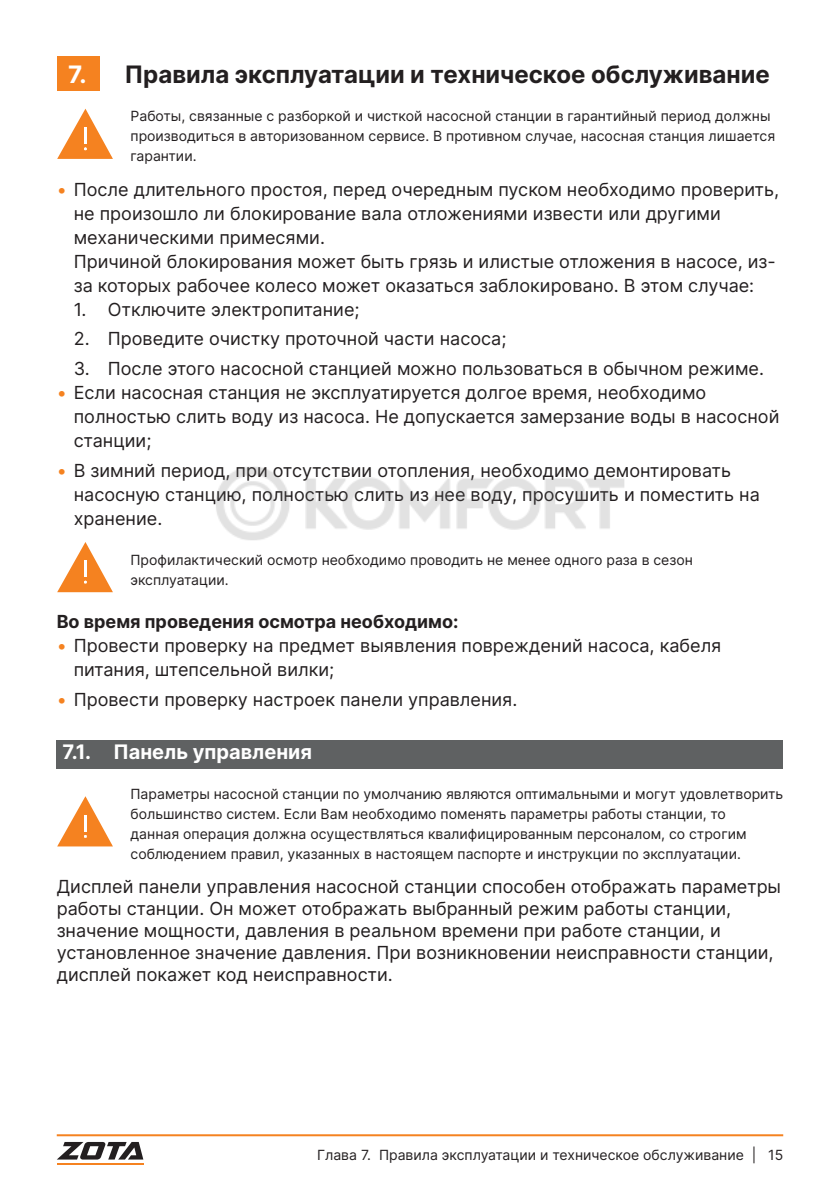
<style>
.page{position:relative;width:840px;height:1191px;background:#fff}
.page>*{position:absolute;margin:0;border:0;box-sizing:border-box;transform-origin:0 0}
.t1{font:700 24px "Inter";color:#231f20}
.t2{font:700 20px "Inter";color:#fff}
.t3{font:18px/24px "Inter";color:#231f20}
.t4{font:700 18px "Inter";color:#231f20}
.t5{font:14px/20px "Inter";color:#231f20}
.s1{color:#fff}
.s2{color:#f58220}
</style>
<div class="page">
<hr style="left:57px;top:1134px;width:725px;height:2px;background:#f58220">
<svg style="left:57px;top:1142px;width:86px;height:17px"></svg>
<hr style="left:57px;top:1163px;width:86px;height:1px;background:#f58220">
<div style="left:57px;top:57px;width:42px;height:34px;background:#f58220"></div>
<svg style="left:57px;top:109px;width:56px;height:50px"></svg>
<svg style="left:57px;top:542px;width:56px;height:50px"></svg>
<svg style="left:57px;top:796px;width:56px;height:50px"></svg>
<div style="left:57px;top:740px;width:725px;height:28px;background:#5f6162"></div>
<img style="left:216px;top:467px;width:409px;height:73px">
<h1 class="t1" style="left:68px;top:57px;width:702px"><span class="s1">7.</span> Правила эксплуатации и техническое обслуживание</h1>
<p class="t5" style="left:130px;top:106px;width:645px">Работы, связанные с разборкой и чисткой насосной станции в гарантийный период должны производиться в авторизованном сервисе. В противном случае, насосная станция лишается гарантии.</p>
<p class="t3" style="left:74px;top:177px;width:706px;text-indent:-17px"><span class="s2">•</span> После длительного простоя, перед очередным пуском необходимо проверить, не произошло ли блокирование вала отложениями извести или другими механическими примесями.<br>Причиной блокирования может быть грязь и илистые отложения в насосе, из&shy;за которых рабочее колесо может оказаться заблокировано. В этом случае:</p>
<p class="t3" style="left:74px;top:297px;width:287px">1. Отключите электропитание;</p>
<p class="t3" style="left:74px;top:326px;width:434px">2. Проведите очистку проточной части насоса;</p>
<p class="t3" style="left:74px;top:356px;width:691px">3. После этого насосной станцией можно пользоваться в обычном режиме.</p>
<p class="t3" style="left:74px;top:380px;width:706px;text-indent:-17px"><span class="s2">•</span> Если насосная станция не эксплуатируется долгое время, необходимо полностью слить воду из насоса. Не допускается замерзание воды в насосной станции;</p>
<p class="t3" style="left:74px;top:458px;width:687px;text-indent:-17px"><span class="s2">•</span> В зимний период, при отсутствии отопления, необходимо демонтировать насосную станцию, полностью слить из нее воду, просушить и поместить на хранение.</p>
<p class="t5" style="left:130px;top:549px;width:563px">Профилактический осмотр необходимо проводить не менее одного раза в сезон эксплуатации.</p>
<p class="t4" style="left:57px;top:608px;width:403px">Во время проведения осмотра необходимо:</p>
<p class="t3" style="left:74px;top:633px;width:648px;text-indent:-17px"><span class="s2">•</span> Провести проверку на предмет выявления повреждений насоса, кабеля питания, штепсельной вилки;</p>
<p class="t3" style="left:57px;top:687px;width:462px"><span class="s2">•</span> Провести проверку настроек панели управления.</p>
<p class="t2" style="left:62px;top:737px;width:251px">7.1. Панель управления</p>
<p class="t5" style="left:130px;top:783px;width:653px">Параметры насосной станции по умолчанию являются оптимальными и могут удовлетворить большинство систем. Если Вам необходимо поменять параметры работы станции, то<br>данная операция должна осуществляться квалифицированным персоналом, со строгим соблюдением правил, указанных в настоящем паспорте и инструкции по эксплуатации.</p>
<p class="t3" style="left:57px;top:875px;width:725px;line-height:22px">Дисплей панели управления насосной станции способен отображать параметры работы станции. Он может отображать выбранный режим работы станции, значение мощности, давления в реальном времени при работе станции, и установленное значение давления. При возникновении неисправности станции, дисплей покажет код неисправности.</p>
<p class="t5" style="left:317px;top:1144px;width:467px">Глава 7. Правила эксплуатации и техническое обслуживание | 15</p>
</div>
